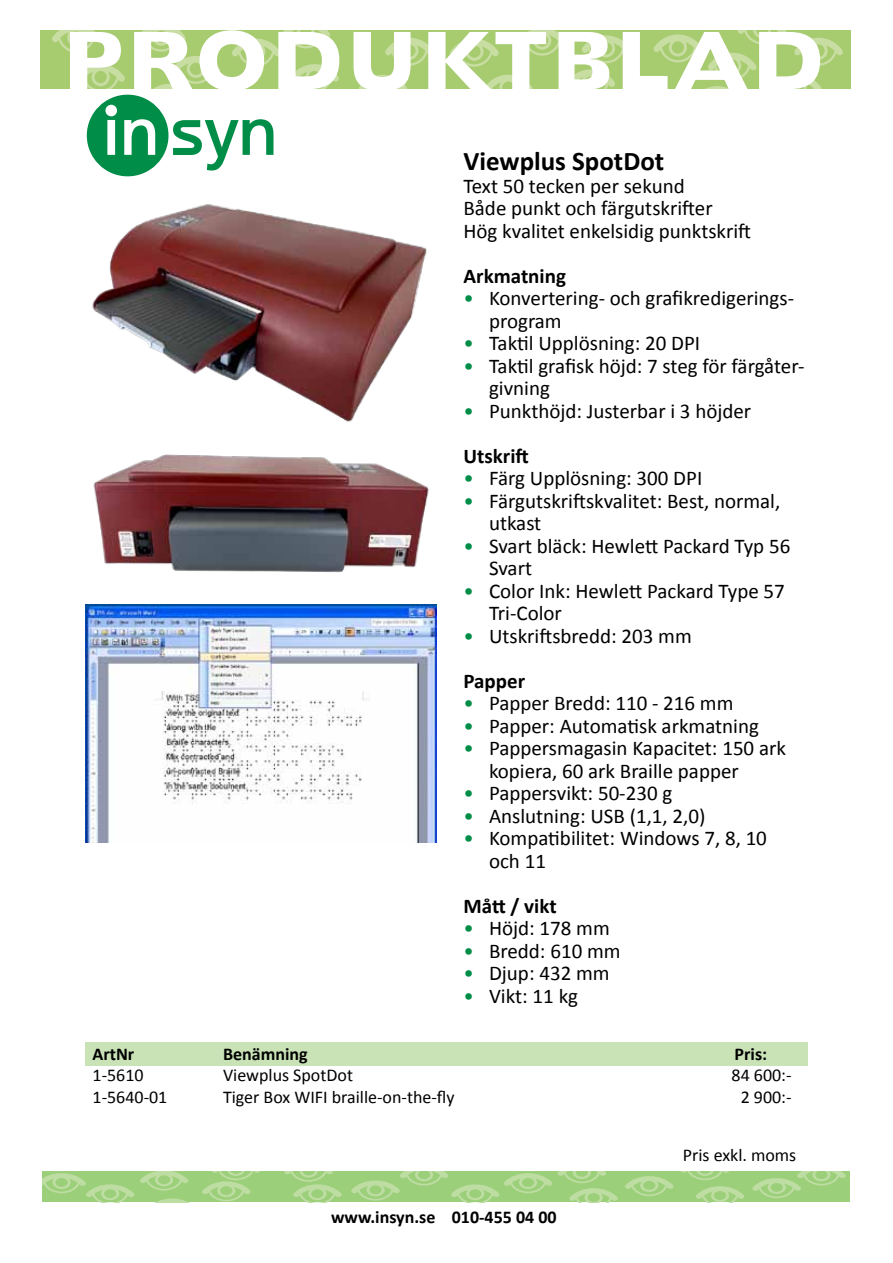
<style>
.page{position:relative;width:893px;height:1263px;background:#fff}
.page>*{position:absolute;margin:0;border:0;box-sizing:border-box;transform-origin:0 0}
.t1{font:700 27px "Calibri";color:#000}
.t2{font:21px/22.5px "Calibri";color:#000}
.t3{font:700 21px "Calibri";color:#000}
.t4{font:18px "Calibri";color:#000}
.t5{font:700 18px "Calibri";color:#000}
.s1{color:#008d48}
.s2{font-weight:700}
</style>
<div class="page">
<div style="left:40px;top:30px;width:810px;height:59px;background:#a7cb6f"></div>
<svg style="left:52px;top:30px;width:73px;height:59px"></svg>
<svg style="left:134px;top:30px;width:205px;height:59px"></svg>
<svg style="left:354px;top:30px;width:489px;height:59px"></svg>
<div style="left:43px;top:1171px;width:807px;height:31px;background:#9ccf7a"></div>
<svg style="left:284px;top:1171px;width:58px;height:31px"></svg>
<svg style="left:351px;top:1171px;width:267px;height:31px"></svg>
<svg style="left:681px;top:1171px;width:48px;height:9px"></svg>
<svg style="left:625px;top:1176px;width:49px;height:20px"></svg>
<svg style="left:696px;top:1186px;width:48px;height:16px"></svg>
<svg style="left:752px;top:1171px;width:94px;height:27px"></svg>
<svg style="left:43px;top:1171px;width:217px;height:31px"></svg>
<svg style="left:87px;top:95px;width:186px;height:81px"></svg>
<div style="left:85px;top:1042px;width:723px;height:23px;background:#c9e3b7"></div>
<img style="left:92px;top:204px;width:335px;height:218px">
<img style="left:93px;top:454px;width:336px;height:119px">
<img style="left:85px;top:605px;width:352px;height:237px">
<p class="t1" style="left:463px;top:144px;width:202px">Viewplus SpotDot</p>
<p class="t2" style="left:463px;top:173px;width:289px">Text 50 tecken per sekund<br>Både punkt och färgutskrifter<br>Hög kvalitet enkelsidig punktskrift</p>
<p class="t3" style="left:463px;top:263px;width:104px">Arkmatning</p>
<p class="t2" style="left:489px;top:286px;width:307px;text-indent:-26px"><span class="s1">•</span> Konvertering- och grafikredigerings&shy;program</p>
<p class="t2" style="left:463px;top:331px;width:238px"><span class="s1">•</span> Taktil Upplösning: 20 DPI</p>
<p class="t2" style="left:489px;top:353px;width:317px;text-indent:-26px"><span class="s1">•</span> Taktil grafisk höjd: 7 steg för färgåter&shy;givning</p>
<p class="t2" style="left:463px;top:387px;width:289px;line-height:45px"><span class="s1">•</span> Punkthöjd: Justerbar i 3 höjder<br><span class="s2">Utskrift</span></p>
<p class="t2" style="left:463px;top:466px;width:240px"><span class="s1">•</span> Färg Upplösning: 300 DPI</p>
<p class="t2" style="left:489px;top:488px;width:293px;text-indent:-26px"><span class="s1">•</span> Färgutskriftskvalitet: Best, normal, utkast</p>
<p class="t2" style="left:489px;top:533px;width:303px;text-indent:-26px"><span class="s1">•</span> Svart bläck: Hewlett Packard Typ 56<br>Svart</p>
<p class="t2" style="left:489px;top:578px;width:297px;text-indent:-26px"><span class="s1">•</span> Color Ink: Hewlett Packard Type 57<br>Tri-Color</p>
<p class="t2" style="left:463px;top:612px;width:230px;line-height:45px"><span class="s1">•</span> Utskriftsbredd: 203 mm<br><span class="s2">Papper</span></p>
<p class="t2" style="left:463px;top:691px;width:271px"><span class="s1">•</span> Papper Bredd: 110 - 216 mm</p>
<p class="t2" style="left:463px;top:713px;width:297px"><span class="s1">•</span> Papper: Automatisk arkmatning</p>
<p class="t2" style="left:489px;top:736px;width:298px;text-indent:-26px"><span class="s1">•</span> Pappersmagasin Kapacitet: 150 ark kopiera, 60 ark Braille papper</p>
<p class="t2" style="left:463px;top:781px;width:210px"><span class="s1">•</span> Pappersvikt: 50-230 g</p>
<p class="t2" style="left:463px;top:803px;width:244px"><span class="s1">•</span> Anslutning: USB (1,1, 2,0)</p>
<p class="t2" style="left:489px;top:826px;width:279px;text-indent:-26px"><span class="s1">•</span> Kompatibilitet: Windows 7, 8, 10 och 11</p>
<p class="t3" style="left:463px;top:892px;width:95px">Mått / vikt</p>
<p class="t2" style="left:463px;top:916px;width:148px"><span class="s1">•</span> Höjd: 178 mm</p>
<p class="t2" style="left:463px;top:938px;width:159px"><span class="s1">•</span> Bredd: 610 mm</p>
<p class="t2" style="left:463px;top:961px;width:148px"><span class="s1">•</span> Djup: 432 mm</p>
<p class="t2" style="left:463px;top:983px;width:116px"><span class="s1">•</span> Vikt: 11 kg</p>
<p class="t5" style="left:93px;top:1042px;width:43px">ArtNr</p>
<p class="t5" style="left:223px;top:1042px;width:86px">Benämning</p>
<p class="t5" style="left:735px;top:1042px;width:34px">Pris:</p>
<p class="t4" style="left:93px;top:1064px;width:53px">1-5610</p>
<p class="t4" style="left:223px;top:1064px;width:132px">Viewplus SpotDot</p>
<p class="t4" style="left:732px;top:1064px;width:62px">84 600:-</p>
<p class="t4" style="left:93px;top:1086px;width:76px">1-5640-01</p>
<p class="t4" style="left:223px;top:1086px;width:233px">Tiger Box WIFI braille-on-the-fly</p>
<p class="t4" style="left:741px;top:1086px;width:52px">2 900:-</p>
<p class="t5" style="left:331px;top:1206px;width:227px">www.insyn.se 010-455 04 00</p>
<p class="t4" style="left:683px;top:1144px;width:115px">Pris exkl. moms</p>
</div>
